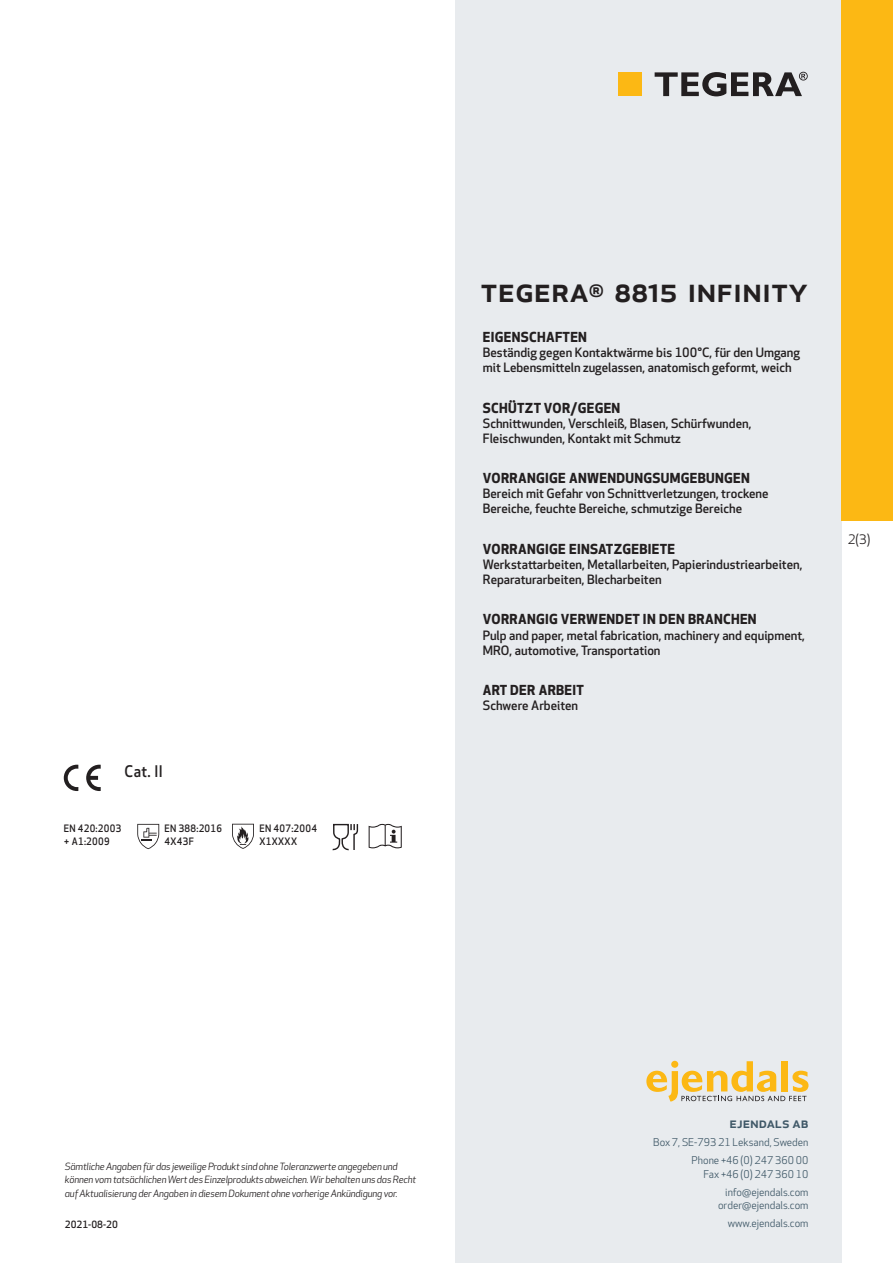
<style>
.page{position:relative;width:893px;height:1263px;background:#fff}
.page>*{position:absolute;margin:0;border:0;box-sizing:border-box;transform-origin:0 0}
.prodname{font:500 34.5px "Apex New";color:#231f20}
.t1{font:500 15.6px "Apex New";color:#231f20;scale:.95 1}
.t2{font:500 15px "Apex New";color:#405968}
.Funktion_body{font:700 13.5px "Apex New";letter-spacing:.025em;color:#231f20}
.t3{font:12.75px "Apex New";color:#231f20}
.Funktion_body-2{font:500 12.6px/15px "Apex New";color:#231f20}
.t4{font:10.5px/18px "Apex New";color:#405968;text-align:right}
.PictogramText{font:500 10.05px/13.5px "Apex New";letter-spacing:.025em;color:#231f20;scale:.95 1}
.t5{font:italic 9.75px/13.5px "Apex New";letter-spacing:-.015em;color:#231f20}
.t6{font:500 9.75px "Apex New";color:#231f20}
</style>
<div class="page">
<div style="left:455px;top:0;width:387px;height:1263px;background:#e8ebee"></div>
<svg style="left:646px;top:1061px;width:162px;height:40px"></svg>
<div style="left:842px;top:0;width:51px;height:520px;background:#fcb814"></div>
<div style="left:618px;top:72px;width:24px;height:24px;background:#fcb814"></div>
<svg style="left:655px;top:72px;width:153px;height:24px"></svg>
<svg style="left:86px;top:765px;width:15px;height:26px"></svg>
<svg style="left:64px;top:765px;width:14px;height:26px"></svg>
<svg style="left:137px;top:824px;width:22px;height:25px"></svg>
<svg style="left:232px;top:824px;width:22px;height:25px"></svg>
<svg style="left:333px;top:824px;width:25px;height:26px"></svg>
<svg style="left:369px;top:824px;width:33px;height:24px"></svg>
<p class="t1" style="left:125px;top:761px;width:42px">Cat. II</p>
<p class="PictogramText" style="left:64px;top:821px;width:62px">EN 420:2003 + A1:2009</p>
<p class="PictogramText" style="left:165px;top:821px;width:62px">EN 388:2016</p>
<p class="PictogramText" style="left:165px;top:834px;width:32px">4X43F</p>
<p class="PictogramText" style="left:259px;top:821px;width:62px">EN 407:2004</p>
<p class="PictogramText" style="left:259px;top:834px;width:41px">X1XXXX</p>
<p class="prodname" style="left:480px;top:266px;width:329px">TEGERA<sup>®</sup> 8815 INFINITY</p>
<p class="Funktion_body" style="left:483px;top:327px;width:106px">EIGENSCHAFTEN</p>
<p class="Funktion_body-2" style="left:483px;top:345px;width:319px">Beständig gegen Kontaktwärme bis 100°C, für den Umgang mit Lebensmitteln zugelassen, anatomisch geformt, weich</p>
<p class="Funktion_body" style="left:483px;top:398px;width:139px">SCHÜTZT VOR/GEGEN</p>
<p class="Funktion_body-2" style="left:483px;top:415px;width:270px">Schnittwunden, Verschleiß, Blasen, Schürfwunden,<br>Fleischwunden, Kontakt mit Schmutz</p>
<p class="Funktion_body" style="left:483px;top:468px;width:269px">VORRANGIGE ANWENDUNGSUMGEBUNGEN</p>
<p class="Funktion_body-2" style="left:483px;top:486px;width:287px">Bereich mit Gefahr von Schnittverletzungen, trockene<br>Bereiche, feuchte Bereiche, schmutzige Bereiche</p>
<p class="Funktion_body" style="left:483px;top:539px;width:194px">VORRANGIGE EINSATZGEBIETE</p>
<p class="Funktion_body-2" style="left:483px;top:556px;width:321px">Werkstattarbeiten, Metallarbeiten, Papierindustriearbeiten,<br>Reparaturarbeiten, Blecharbeiten</p>
<p class="Funktion_body" style="left:483px;top:610px;width:275px">VORRANGIG VERWENDET IN DEN BRANCHEN</p>
<p class="Funktion_body-2" style="left:483px;top:627px;width:324px">Pulp and paper, metal fabrication, machinery and equipment,<br>MRO, automotive, Transportation</p>
<p class="Funktion_body" style="left:483px;top:680px;width:103px">ART DER ARBEIT</p>
<p class="Funktion_body-2" style="left:483px;top:698px;width:97px">Schwere Arbeiten</p>
<p class="t3" style="left:848px;top:531px;width:24px">2(3)</p>
<p class="t5" style="left:65px;top:1159px;width:353px">Sämtliche Angaben für das jeweilige Produkt sind ohne Toleranzwerte angegeben und können vom tatsächlichen Wert des Einzelprodukts abweichen. Wir behalten uns das Recht auf Aktualisierung der Angaben in diesem Dokument ohne vorherige Ankündigung vor.</p>
<p class="t6" style="left:65px;top:1218px;width:54px">2021-08-20</p>
<p class="t2" style="left:729px;top:1113px;width:80px">ejendals ab</p>
<p class="t4" style="left:653px;top:1133px;width:157px">Box 7, SE-793 21 Leksand, Sweden<br>Phone +46 (0) 247 360 00</p>
<p class="t4" style="left:703px;top:1165px;width:107px">Fax +46 (0) 247 360 10 info@ejendals.com</p>
<p class="t4" style="left:718px;top:1196px;width:92px">order@ejendals.com</p>
<p class="t4" style="left:728px;top:1215px;width:82px">www.ejendals.com</p>
</div>
